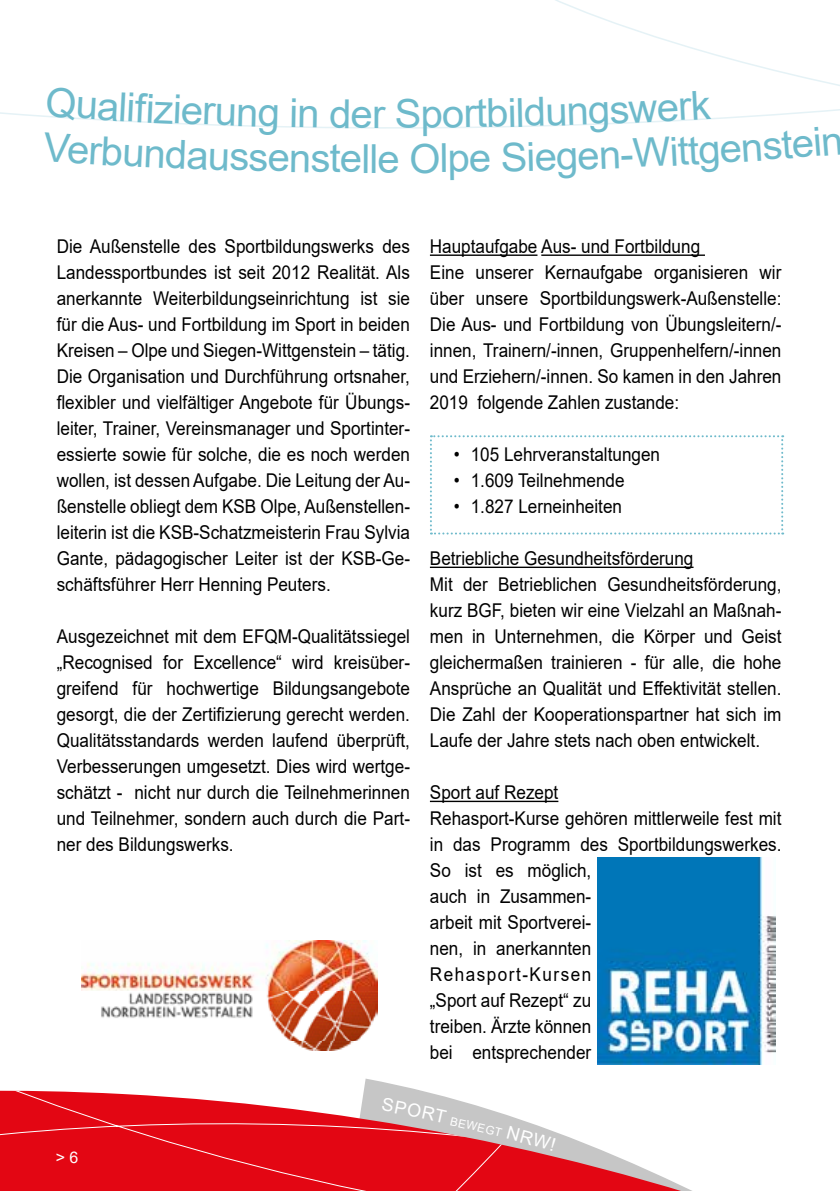
<style>
.page{position:relative;width:840px;height:1191px;background:#fff}
.page>*{position:absolute;margin:0;border:0;box-sizing:border-box;transform-origin:0 0}
.t1{font:40px "Arial";letter-spacing:-.025em;color:#6ebacb}
.t2{font:19px/26px "Arial";color:#000;scale:.9 1}
.t3{font:16px "Arial";color:#fff}
</style>
<div class="page">
<hr style="left:429px;top:254px;width:108px;height:2px;background:#000">
<hr style="left:541px;top:254px;width:163px;height:2px;background:#000">
<hr style="left:429px;top:566px;width:264px;height:2px;background:#000">
<hr style="left:429px;top:800px;width:129px;height:2px;background:#000">
<img style="left:81px;top:940px;width:297px;height:110px">
<svg style="left:0;top:1090px;width:680px;height:101px"></svg>
<svg style="left:0;top:0;width:839px;height:129px"></svg>
<img style="left:597px;top:857px;width:178px;height:207px">
<svg style="left:430px;top:435px;width:352px;height:99px"></svg>
<svg style="left:381px;top:1097px;width:174px;height:54px"></svg>
<svg style="left:46px;top:87px;width:30px;height:33px"></svg>
<h1 class="t1" style="left:77px;top:77px;width:72px;rotate:3deg">ualif</h1>
<h1 class="t1" style="left:155px;top:81px;width:106px;rotate:2deg">zierun</h1>
<h1 class="t1" style="left:258px;top:85px;width:95px;rotate:1deg">gind</h1>
<h1 class="t1" style="left:350px;top:86px;width:94px">er Sp</h1>
<h1 class="t1" style="left:441px;top:86px;width:106px;rotate:-1deg">ortbild</h1>
<h1 class="t1" style="left:544px;top:84px;width:86px;rotate:-2deg">ungs</h1>
<h1 class="t1" style="left:626px;top:81px;width:84px;rotate:-3deg">werk</h1>
<h1 class="t1" style="left:90px;top:122px;width:79px;rotate:3deg">rbun</h1>
<h1 class="t1" style="left:166px;top:126px;width:86px;rotate:2deg">daus</h1>
<h1 class="t1" style="left:249px;top:129px;width:94px;rotate:1deg">senst</h1>
<h1 class="t1" style="left:340px;top:131px;width:102px">elle O</h1>
<h1 class="t1" style="left:439px;top:131px;width:98px;rotate:-1deg">lpe Si</h1>
<h1 class="t1" style="left:533px;top:129px;width:101px;rotate:-2deg">egen-</h1>
<h1 class="t1" style="left:631px;top:126px;width:89px;rotate:-3deg">Wittg</h1>
<h1 class="t1" style="left:717px;top:122px;width:104px;rotate:-4deg">enstei</h1>
<p class="t2" style="left:57px;top:233px;width:394px;text-align:justify">Die Außenstelle des Sportbildungswerks des Landessportbundes ist seit 2012 Realität. Als anerkannte Weiterbildungseinrichtung ist sie für die Aus- und Fortbildung im Sport in beiden Kreisen – Olpe und Siegen-Wittgenstein – tätig.<br>Die Organisation und Durchführung ortsnaher, flexibler und vielfältiger Angebote für Übungs&shy;leiter, Trainer, Vereinsmanager und Sportinter&shy;essierte sowie für solche, die es noch werden wollen, ist dessen Aufgabe. Die Leitung der Au&shy;ßenstelle obliegt dem KSB Olpe, Außenstellen&shy;leiterin ist die KSB-Schatzmeisterin Frau Sylvia Gante, pädagogischer Leiter ist der KSB-Ge&shy;schäftsführer Herr Henning Peuters.</p>
<p class="t2" style="left:57px;top:623px;width:394px;text-align:justify">Ausgezeichnet mit dem EFQM-Qualitätssiegel „Recognised for Excellence“ wird kreisüber&shy;greifend für hochwertige Bildungsangebote gesorgt, die der Zertifizierung gerecht werden.<br>Qualitätsstandards werden laufend überprüft, Verbesserungen umgesetzt. Dies wird wertge&shy;schätzt - nicht nur durch die Teilnehmerinnen und Teilnehmer, sondern auch durch die Part&shy;ner des Bildungswerks.</p>
<p class="t2" style="left:429px;top:233px;width:392px">Hauptaufgabe Aus- und Fortbildung<br>Eine unserer Kernaufgabe organisieren wir über unsere Sportbildungswerk-Außenstelle:<br>Die Aus- und Fortbildung von Übungsleitern/- innen, Trainern/-innen, Gruppenhelfern/-innen und Erziehern/-innen. So kamen in den Jahren 2019 folgende Zahlen zustande:</p>
<p class="t2" style="left:453px;top:441px;width:230px">• 105 Lehrveranstaltungen</p>
<p class="t2" style="left:453px;top:467px;width:191px">• 1.609 Teilnehmende</p>
<p class="t2" style="left:453px;top:493px;width:188px">• 1.827 Lerneinheiten</p>
<p class="t2" style="left:429px;top:545px;width:392px">Betriebliche Gesundheitsförderung<br>Mit der Betrieblichen Gesundheitsförderung, kurz BGF, bieten wir eine Vielzahl an Maßnah&shy;men in Unternehmen, die Körper und Geist gleichermaßen trainieren - für alle, die hohe Ansprüche an Qualität und Effektivität stellen.<br>Die Zahl der Kooperationspartner hat sich im Laufe der Jahre stets nach oben entwickelt.</p>
<p class="t2" style="left:429px;top:779px;width:392px">Sport auf Rezept<br>Rehasport-Kurse gehören mittlerweile fest mit in das Programm des Sportbildungswerkes.<br>So ist es möglich,<br>auch in Zusammen-<br>arbeit mit Sportverei-<br>nen, in anerkannten<br>Rehasport-Kursen<br>„Sport auf Rezept“ zu<br>treiben. Ärzte können<br>bei entsprechender</p>
<p class="t3" style="left:56px;top:1145px;width:24px">&gt; 6</p>
</div>
